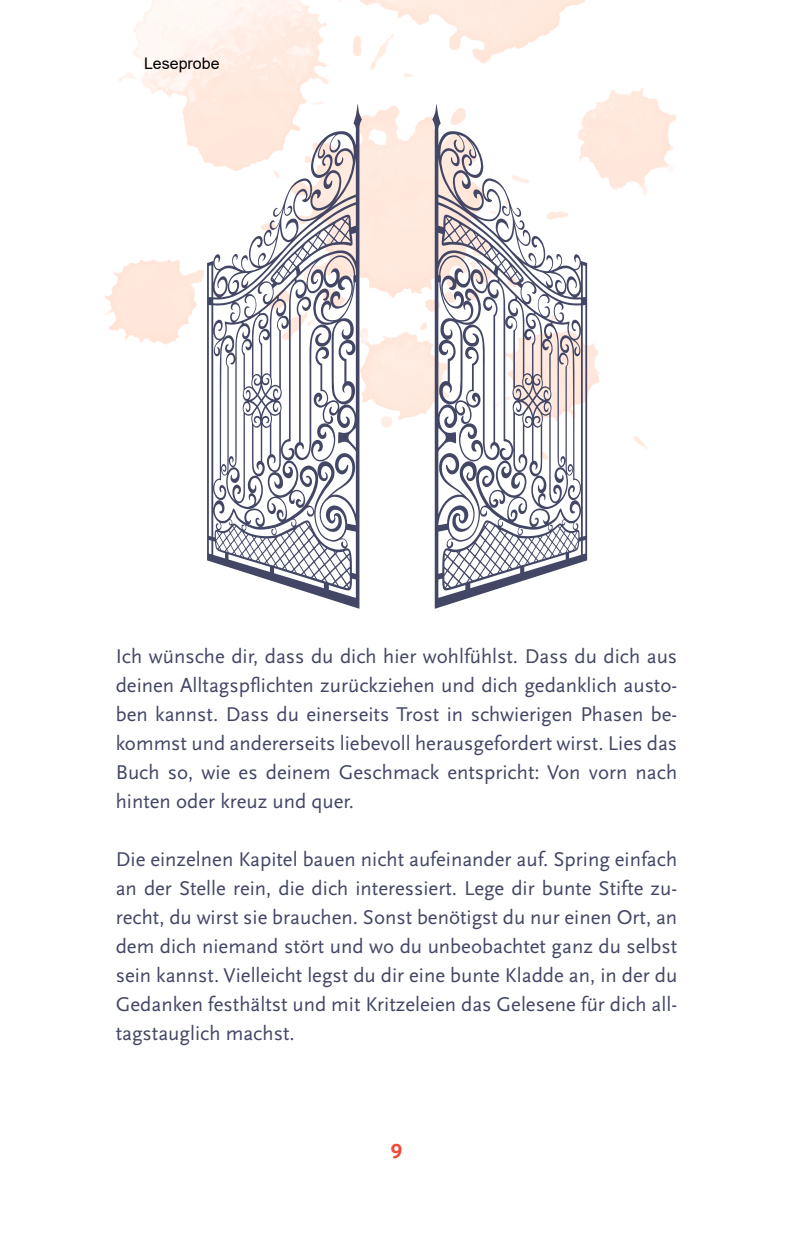
<style>
.page{position:relative;width:793px;height:1247px;background:#fff}
.page>*{position:absolute;margin:0;border:0;box-sizing:border-box;transform-origin:0 0}
.t1{font:20.8px/29px "Scala Sans Pro";color:#434765;text-align:justify}
.t2{font:700 20px "Aller";color:#ee4b39}
.t3{font:16px "Arial";color:#000}
</style>
<div class="page">
<img style="left:104px;top:0;width:572px;height:507px">
<svg style="left:207px;top:104px;width:155px;height:504px"></svg>
<svg style="left:294px;top:296px;width:41px;height:165px"></svg>
<svg style="left:432px;top:104px;width:155px;height:504px"></svg>
<svg style="left:459px;top:296px;width:41px;height:165px"></svg>
<p class="t3" style="left:144px;top:52px;width:77px">Leseprobe</p>
<p class="t1" style="left:116px;top:641px;width:563px">Ich wünsche dir, dass du dich hier wohlfühlst. Dass du dich aus deinen Alltagspflichten zurückziehen und dich gedanklich austo&shy;ben kannst. Dass du einerseits Trost in schwierigen Phasen be&shy;kommst und andererseits liebevoll herausgefordert wirst. Lies das Buch so, wie es deinem Geschmack entspricht: Von vorn nach hinten oder kreuz und quer.</p>
<p class="t1" style="left:116px;top:844px;width:563px">Die einzelnen Kapitel bauen nicht aufeinander auf. Spring einfach an der Stelle rein, die dich interessiert. Lege dir bunte Stifte zu&shy;recht, du wirst sie brauchen. Sonst benötigst du nur einen Ort, an dem dich niemand stört und wo du unbeobachtet ganz du selbst sein kannst. Vielleicht legst du dir eine bunte Kladde an, in der du Gedanken festhältst und mit Kritzeleien das Gelesene für dich all&shy;tagstauglich machst.</p>
<p class="t2" style="left:390px;top:1137px;width:13px">9</p>
</div>
